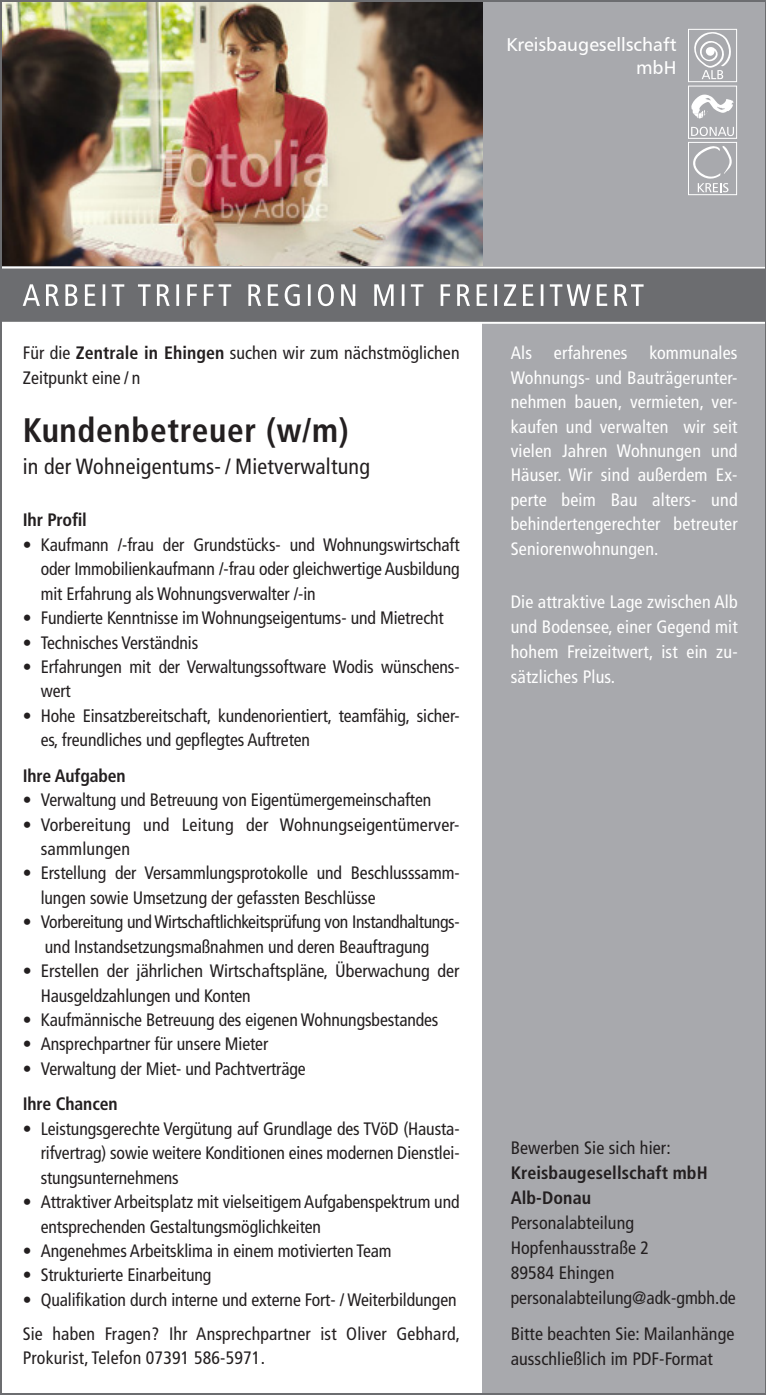
<style>
.page{position:relative;width:766px;height:1395px;background:#fff}
.page>*{position:absolute;margin:0;border:0;box-sizing:border-box;transform-origin:0 0}
.t1{font:700 condensed 34px "Frutiger LT Pro";letter-spacing:.02em;color:#231f20}
.t2{font:condensed 22px "Frutiger LT Pro";letter-spacing:.01em;color:#231f20}
.t3{font:18.6px/22.4px "Humanist 777 BT Roman B";color:#fff;text-align:right}
.t4{font:condensed 18px/24.4px "Frutiger LT Pro";letter-spacing:-.005em;color:#231f20}
.t5{font:condensed 18px/24.4px "Frutiger LT Pro";letter-spacing:.01em;color:#fff;text-align:justify}
.t6{font:700 condensed 18px/25px "Frutiger LT Pro";letter-spacing:.005em;color:#231f20}
.s1{font-weight:700}
</style>
<div class="page">
<div style="left:482px;top:0;width:283px;height:1395px;background:#a8a9ad"></div>
<img style="left:3px;top:3px;width:479px;height:263px">
<div style="left:0;top:266px;width:765px;height:57px;background:#6c6d70"></div>
<svg style="left:23px;top:284px;width:620px;height:22px"></svg>
<hr style="left:0;top:266px;width:765px;height:2px;background:#fff">
<hr style="left:0;top:322px;width:765px;height:2px;background:#fff">
<div style="left:687px;top:29px;width:49px;height:53px;border:1px solid #fff"></div>
<div style="left:687px;top:142px;width:49px;height:53px;border:1px solid #fff"></div>
<svg style="left:694px;top:32px;width:37px;height:47px"></svg>
<svg style="left:691px;top:95px;width:42px;height:24px"></svg>
<div style="left:687px;top:86px;width:49px;height:53px;border:1px solid #fff"></div>
<svg style="left:691px;top:127px;width:42px;height:9px"></svg>
<svg style="left:693px;top:146px;width:38px;height:46px"></svg>
<p class="t3" style="left:506px;top:33px;width:171px">Kreisbaugesellschaft mbH</p>
<p class="t4" style="left:23px;top:341px;width:438px">Für die <span class="s1">Zentrale in Ehingen</span> suchen wir zum nächstmöglichen<br>Zeitpunkt eine / n</p>
<h1 class="t1" style="left:23px;top:410px;width:327px">Kundenbetreuer (w/m)</h1>
<p class="t2" style="left:23px;top:453px;width:349px">in der Wohneigentums- / Mietverwaltung</p>
<p class="t6" style="left:23px;top:508px;width:66px">Ihr Profil</p>
<p class="t4" style="left:41px;top:532px;width:420px;text-align:justify;text-indent:-18px">• Kaufmann /-frau der Grundstücks- und Wohnungswirtschaft oder Immobilienkaufmann /-frau oder gleichwertige Ausbildung mit Erfahrung als Wohnungsverwalter /-in</p>
<p class="t4" style="left:23px;top:606px;width:422px">• Fundierte Kenntnisse im Wohnungseigentums- und Mietrecht</p>
<p class="t4" style="left:23px;top:630px;width:177px">• Technisches Verständnis</p>
<p class="t4" style="left:41px;top:654px;width:420px;text-indent:-18px">• Erfahrungen mit der Verwaltungssoftware Wodis wünschens&shy;wert</p>
<p class="t4" style="left:41px;top:703px;width:420px;text-indent:-18px">• Hohe Einsatzbereitschaft, kundenorientiert, teamfähig, sicher&shy;es, freundliches und gepflegtes Auftreten</p>
<p class="t6" style="left:23px;top:763px;width:105px">Ihre Aufgaben</p>
<p class="t4" style="left:23px;top:788px;width:410px">• Verwaltung und Betreuung von Eigentümergemeinschaften</p>
<p class="t4" style="left:41px;top:812px;width:420px;text-indent:-18px">• Vorbereitung und Leitung der Wohnungseigentümerver&shy;sammlungen</p>
<p class="t4" style="left:41px;top:861px;width:420px;text-indent:-18px">• Erstellung der Versammlungsprotokolle und Beschlusssamm&shy;lungen sowie Umsetzung der gefassten Beschlüsse</p>
<p class="t4" style="left:23px;top:910px;width:438px;text-align:center">• Vorbereitung und Wirtschaftlichkeitsprüfung von Instandhaltungs&shy;und Instandsetzungsmaßnahmen und deren Beauftragung</p>
<p class="t4" style="left:41px;top:959px;width:420px;text-indent:-18px">• Erstellen der jährlichen Wirtschaftspläne, Überwachung der<br>Hausgeldzahlungen und Konten</p>
<p class="t4" style="left:23px;top:1007px;width:417px">• Kaufmännische Betreuung des eigenen Wohnungsbestandes</p>
<p class="t4" style="left:23px;top:1032px;width:247px">• Ansprechpartner für unsere Mieter</p>
<p class="t4" style="left:23px;top:1056px;width:284px">• Verwaltung der Miet- und Pachtverträge</p>
<p class="t6" style="left:23px;top:1091px;width:96px">Ihre Chancen</p>
<p class="t4" style="left:41px;top:1116px;width:420px;text-align:justify;text-indent:-18px">• Leistungsgerechte Vergütung auf Grundlage des TVöD (Hausta&shy;rifvertrag) sowie weitere Konditionen eines modernen Dienstlei&shy;stungsunternehmens</p>
<p class="t4" style="left:41px;top:1189px;width:420px;text-indent:-18px">• Attraktiver Arbeitsplatz mit vielseitigem Aufgabenspektrum und entsprechenden Gestaltungsmöglichkeiten</p>
<p class="t4" style="left:23px;top:1238px;width:370px">• Angenehmes Arbeitsklima in einem motivierten Team</p>
<p class="t4" style="left:23px;top:1263px;width:190px">• Strukturierte Einarbeitung</p>
<p class="t4" style="left:23px;top:1282px;width:439px;line-height:34px">• Qualifikation durch interne und externe Fort- / Weiterbildungen<br>Sie haben Fragen? Ihr Ansprechpartner ist Oliver Gebhard,</p>
<p class="t4" style="left:23px;top:1346px;width:244px">Prokurist, Telefon 07391 586-5971.</p>
<p class="t5" style="left:510px;top:341px;width:228px">Als erfahrenes kommunales Wohnungs- und Bauträgerunter&shy;nehmen bauen, vermieten, ver&shy;kaufen und verwalten wir seit vielen Jahren Wohnungen und Häuser. Wir sind außerdem Ex&shy;perte beim Bau alters- und behindertengerechter betreuter Seniorenwohnungen.</p>
<p class="t5" style="left:510px;top:589px;width:228px;line-height:25px">Die attraktive Lage zwischen Alb und Bodensee, einer Gegend mit hohem Freizeitwert, ist ein zu&shy;sätzliches Plus.</p>
<p class="t4" style="left:510px;top:1135px;width:161px">Bewerben Sie sich hier:</p>
<p class="t6" style="left:510px;top:1160px;width:198px">Kreisbaugesellschaft mbH<br>Alb-Donau</p>
<p class="t4" style="left:510px;top:1210px;width:227px;line-height:25px">Personalabteilung<br>Hopfenhausstraße 2<br>89584 Ehingen personalabteilung@adk-gmbh.de</p>
<p class="t4" style="left:510px;top:1321px;width:225px;line-height:25px">Bitte beachten Sie: Mailanhänge ausschließlich im PDF-Format</p>
</div>
